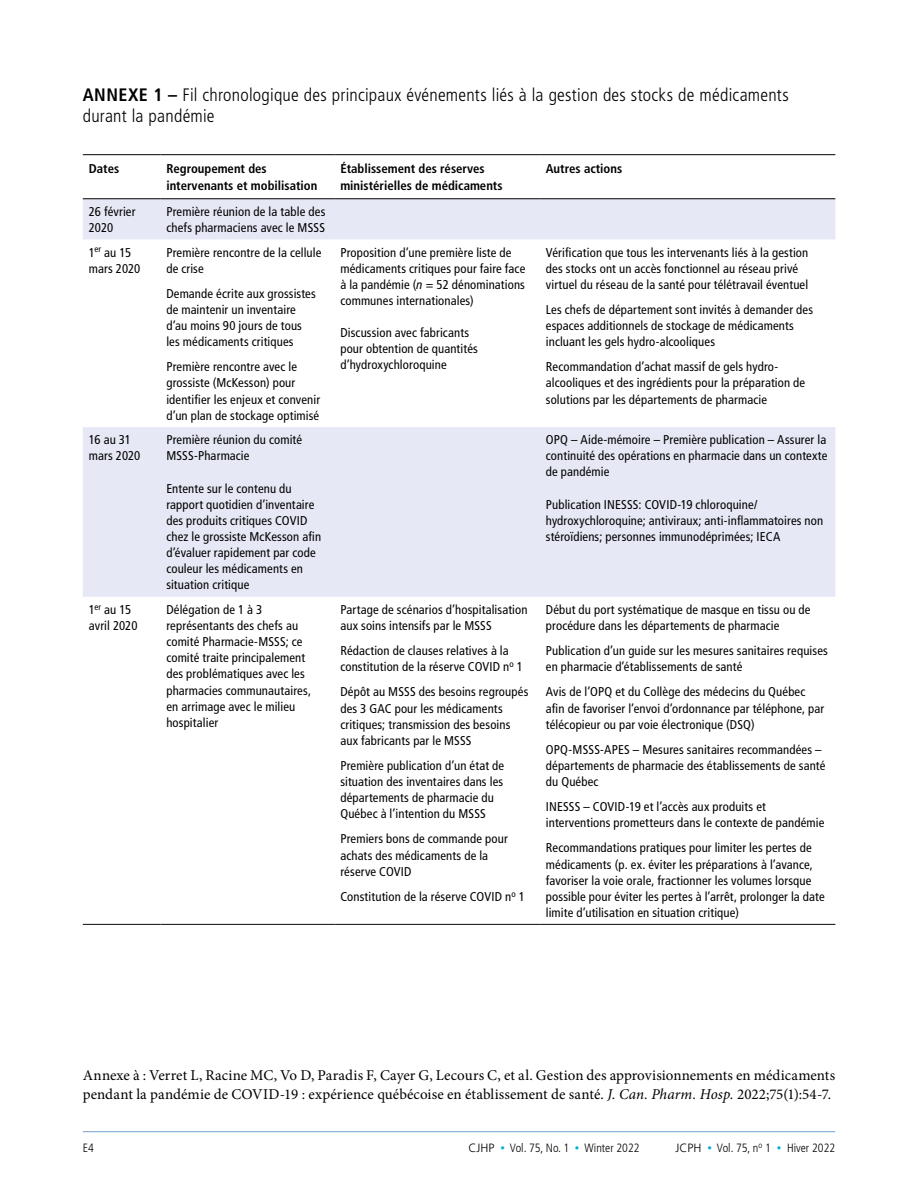
<style>
.page{position:relative;width:918px;height:1188px;background:#fff}
.page>*{position:absolute;margin:0;border:0;box-sizing:border-box;transform-origin:0 0}
.CJHP_H1{font:300 condensed 18px/21px "Frutiger LT Std";letter-spacing:.015em;color:#000}
.t1{font:15px/18.8px "Minion Pro";letter-spacing:.005em;color:#000}
.CJHP_TableText{font:condensed 12.75px/16.2px "Frutiger LT Std";letter-spacing:.01em;color:#000}
.CJHP_TableColumnHea{font:700 condensed 12.75px/16.5px "Frutiger LT Std";color:#000}
.t2{font:300 condensed 12px "Frutiger LT Std";color:#000}
.s1{font-weight:700}
.s2{font-family:"Frutiger LT 58 Cn It";font-stretch:normal}
.s3{font-style:italic}
.s4{font-stretch:normal}
.s5{font-size:9px;color:#00acd7}
</style>
<div class="page">
<hr style="left:83px;top:1131px;width:752px;height:1px;background:#0057a5">
<svg style="left:83px;top:199px;width:752px;height:398px;fill:#e6e8f5"></svg>
<hr style="left:83px;top:154px;width:77px;height:1px;background:#000">
<hr style="left:160px;top:154px;width:174px;height:1px;background:#000">
<hr style="left:334px;top:154px;width:206px;height:1px;background:#000">
<hr style="left:540px;top:154px;width:295px;height:1px;background:#000">
<hr style="left:83px;top:198px;width:77px;height:1px;background:#000">
<hr style="left:160px;top:198px;width:174px;height:1px;background:#000">
<hr style="left:334px;top:198px;width:206px;height:1px;background:#000">
<hr style="left:540px;top:198px;width:295px;height:1px;background:#000">
<hr style="left:83px;top:924px;width:77px;height:1px;background:#0a0905">
<hr style="left:160px;top:924px;width:174px;height:1px;background:#0a0905">
<hr style="left:334px;top:924px;width:206px;height:1px;background:#0a0905">
<hr style="left:540px;top:924px;width:295px;height:1px;background:#0a0905">
<p class="CJHP_H1" style="left:83px;top:84px;width:708px"><span class="s1">ANNEXE 1 –</span> Fil chronologique des principaux événements liés à la gestion des stocks de médicaments durant la pandémie</p>
<p class="CJHP_TableColumnHea" style="left:89px;top:161px;width:32px">Dates</p>
<p class="CJHP_TableColumnHea" style="left:166px;top:161px;width:152px">Regroupement des intervenants et mobilisation</p>
<p class="CJHP_TableColumnHea" style="left:340px;top:161px;width:164px">Établissement des réserves ministérielles de médicaments</p>
<p class="CJHP_TableColumnHea" style="left:546px;top:161px;width:78px">Autres actions</p>
<p class="CJHP_TableText" style="left:89px;top:203px;width:48px">26 février<br>2020</p>
<p class="CJHP_TableText" style="left:166px;top:203px;width:161px">Première réunion de la table des chefs pharmaciens avec le MSSS</p>
<p class="CJHP_TableText" style="left:89px;top:244px;width:53px">1<sup>er</sup> au 15 mars 2020</p>
<p class="CJHP_TableText" style="left:166px;top:244px;width:157px">Première rencontre de la cellule de crise</p>
<p class="CJHP_TableText" style="left:166px;top:285px;width:151px">Demande écrite aux grossistes de maintenir un inventaire d’au moins 90 jours de tous les médicaments critiques</p>
<p class="CJHP_TableText" style="left:166px;top:359px;width:155px">Première rencontre avec le grossiste (McKesson) pour identifier les enjeux et convenir d’un plan de stockage optimisé</p>
<p class="CJHP_TableText" style="left:546px;top:244px;width:264px">Vérification que tous les intervenants liés à la gestion des stocks ont un accès fonctionnel au réseau privé virtuel du réseau de la santé pour télétravail éventuel</p>
<p class="CJHP_TableText" style="left:546px;top:301px;width:269px">Les chefs de département sont invités à demander des espaces additionnels de stockage de médicaments incluant les gels hydro-alcooliques</p>
<p class="CJHP_TableText" style="left:546px;top:359px;width:261px">Recommandation d’achat massif de gels hydro&shy;alcooliques et des ingrédients pour la préparation de solutions par les départements de pharmacie</p>
<p class="CJHP_TableText" style="left:340px;top:244px;width:186px">Proposition d’une première liste de médicaments critiques pour faire face à la pandémie (<span class="s2">n</span> = 52 dénominations communes internationales)</p>
<p class="CJHP_TableText" style="left:340px;top:325px;width:139px">Discussion avec fabricants pour obtention de quantités d’hydroxychloroquine</p>
<p class="CJHP_TableText" style="left:89px;top:432px;width:53px">16 au 31 mars 2020</p>
<p class="CJHP_TableText" style="left:166px;top:432px;width:137px">Première réunion du comité<br>MSSS-Pharmacie</p>
<p class="CJHP_TableText" style="left:166px;top:480px;width:156px">Entente sur le contenu du rapport quotidien d’inventaire des produits critiques COVID chez le grossiste McKesson afin d’évaluer rapidement par code couleur les médicaments en situation critique</p>
<p class="CJHP_TableText" style="left:89px;top:601px;width:50px">1<sup>er</sup> au 15 avril 2020</p>
<p class="CJHP_TableText" style="left:166px;top:601px;width:146px">Délégation de 1 à 3 représentants des chefs au comité Pharmacie-MSSS; ce comité traite principalement des problématiques avec les pharmacies communautaires, en arrimage avec le milieu hospitalier</p>
<p class="CJHP_TableText" style="left:340px;top:601px;width:189px">Partage de scénarios d’hospitalisation aux soins intensifs par le MSSS</p>
<p class="CJHP_TableText" style="left:340px;top:643px;width:184px">Rédaction de clauses relatives à la constitution de la réserve COVID n<sup>o</sup> 1</p>
<p class="CJHP_TableText" style="left:340px;top:684px;width:190px">Dépôt au MSSS des besoins regroupés des 3 GAC pour les médicaments critiques; transmission des besoins aux fabricants par le MSSS</p>
<p class="CJHP_TableText" style="left:340px;top:757px;width:165px">Première publication d’un état de situation des inventaires dans les départements de pharmacie du<br>Québec à l’intention du MSSS</p>
<p class="CJHP_TableText" style="left:340px;top:831px;width:169px">Premiers bons de commande pour achats des médicaments de la réserve COVID</p>
<p class="CJHP_TableText" style="left:340px;top:888px;width:186px">Constitution de la réserve COVID n<sup>o</sup> 1</p>
<p class="CJHP_TableText" style="left:546px;top:432px;width:283px;text-align:justify">OPQ – Aide-mémoire – Première publication – Assurer la continuité des opérations en pharmacie dans un contexte de pandémie</p>
<p class="CJHP_TableText" style="left:546px;top:496px;width:279px">Publication INESSS: COVID-19 chloroquine/ hydroxychloroquine; antiviraux; anti-inflammatoires non stéroïdiens; personnes immunodéprimées; IECA</p>
<p class="CJHP_TableText" style="left:546px;top:601px;width:266px">Début du port systématique de masque en tissu ou de procédure dans les départements de pharmacie</p>
<p class="CJHP_TableText" style="left:546px;top:643px;width:284px">Publication d’un guide sur les mesures sanitaires requises en pharmacie d’établissements de santé</p>
<p class="CJHP_TableText" style="left:546px;top:684px;width:280px">Avis de l’OPQ et du Collège des médecins du Québec afin de favoriser l’envoi d’ordonnance par téléphone, par télécopieur ou par voie électronique (DSQ)</p>
<p class="CJHP_TableText" style="left:546px;top:741px;width:281px">OPQ-MSSS-APES – Mesures sanitaires recommandées – départements de pharmacie des établissements de santé du Québec</p>
<p class="CJHP_TableText" style="left:546px;top:799px;width:280px">INESSS – COVID-19 et l’accès aux produits et interventions prometteurs dans le contexte de pandémie</p>
<p class="CJHP_TableText" style="left:546px;top:840px;width:280px">Recommandations pratiques pour limiter les pertes de médicaments (p. ex. éviter les préparations à l’avance, favoriser la voie orale, fractionner les volumes lorsque possible pour éviter les pertes à l’arrêt, prolonger la date limite d’utilisation en situation critique)</p>
<p class="t1" style="left:83px;top:1066px;width:754px">Annexe à : Verret L, Racine MC, Vo D, Paradis F, Cayer G, Lecours C, et al. Gestion des approvisionnements en médicaments pendant la pandémie de COVID-19 : expérience québécoise en établissement de santé. <span class="s3">J. Can. Pharm. Hosp.</span> 2022;75(1):54-7.</p>
<p class="t2" style="left:83px;top:1141px;width:13px">E4</p>
<p class="t2" style="left:469px;top:1141px;width:173px"><span class="s4">CJHP</span> <span class="s5">•</span> Vol. 75, No. 1 <span class="s5">•</span> Winter 2022</p>
<p class="t2" style="left:676px;top:1141px;width:161px"><span class="s4">JCPH</span> <span class="s5">•</span> Vol. 75, n<sup>o</sup> 1 <span class="s5">•</span> Hiver 2022</p>
</div>
